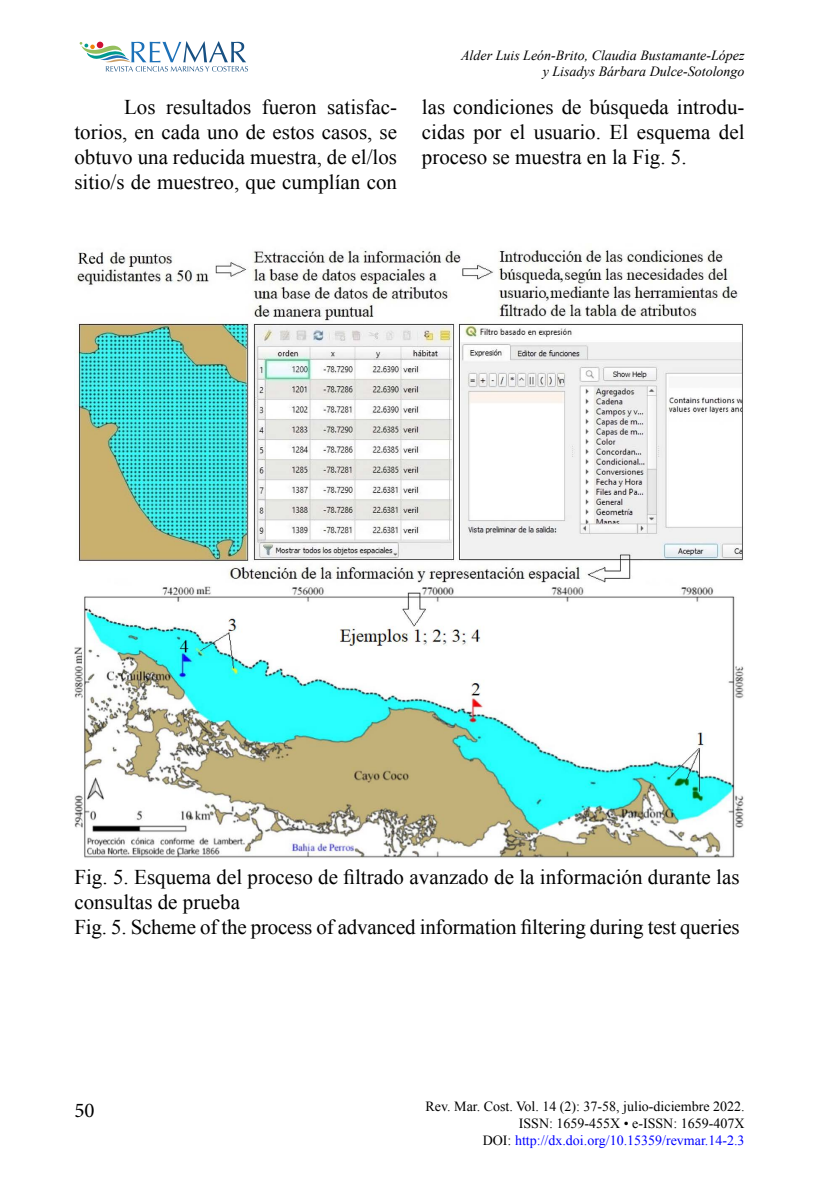
<style>
.page{position:relative;width:819px;height:1197px;background:#fff}
.page>*{position:absolute;margin:0;border:0;box-sizing:border-box;transform-origin:0 0}
.t1{font:21px/25.2px "Times New Roman";color:#000;text-align:justify}
.t2{font:21px "Minion Pro";color:#000}
.t3{font:14px/16.8px "Times New Roman";color:#000;text-align:right}
.t4{font:italic 14px/16.8px "Times New Roman";color:#000;text-align:right}
.s1{color:#00f}
</style>
<div class="page">
<svg style="left:80px;top:41px;width:168px;height:31px"></svg>
<img style="left:74px;top:250px;width:670px;height:608px">
<p class="t4" style="left:461px;top:46px;width:285px">Alder Luis León-Brito, Claudia Bustamante-López y Lisadys Bárbara Dulce-Sotolongo</p>
<p class="t1" style="left:74px;top:94px;width:324px;text-indent:50px">Los resultados fueron satisfac&shy;torios, en cada uno de estos casos, se obtuvo una reducida muestra, de el/los sitio/s de muestreo, que cumplían con</p>
<p class="t1" style="left:422px;top:94px;width:324px">las condiciones de búsqueda introdu&shy;cidas por el usuario. El esquema del proceso se muestra en la Fig. 5.</p>
<p class="t1" style="left:74px;top:864px;width:667px;text-align:left">Fig. 5. Esquema del proceso de filtrado avanzado de la información durante las consultas de prueba<br>Fig. 5. Scheme of the process of advanced information filtering during test queries</p>
<p class="t2" style="left:74px;top:1096px;width:22px">50</p>
<p class="t3" style="left:426px;top:1098px;width:321px">Rev. Mar. Cost. Vol. 14 (2): 37-58, julio-diciembre 2022.<br>ISSN: 1659-455X • e-ISSN: 1659-407X<br>DOI: <span class="s1">http://dx.doi.org/10.15359/revmar.14-2.3</span></p>
</div>
